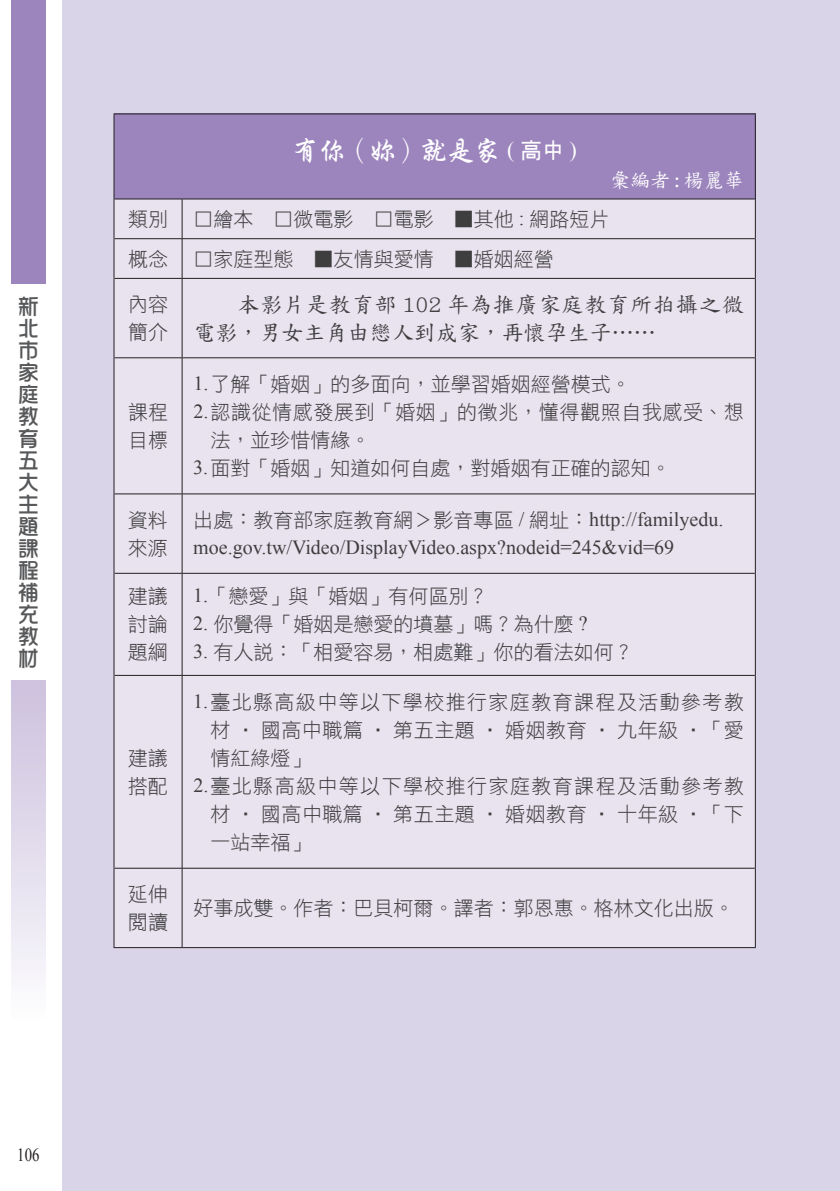
<style>
.page{position:relative;width:840px;height:1191px;background:#fff}
.page>*{position:absolute;margin:0;border:0;box-sizing:border-box;transform-origin:0 0}
.t1{font:28px "Singkai EG Bold Big 5";color:#fff}
.t2{font:22px/28px "DF Biao Kai W5 WINP BF";letter-spacing:.04em;color:#3e3e3f}
.t3{font:22px/22px "DF Hua Zong W5 WINP BF";color:#57585a;text-align:justify}
.t4{font:20px/28px "DF Hei W3 WINP BF";color:#3e3e3f}
.t5{font:20px "DF Hei W3 WINP BF";letter-spacing:.07em;color:#3e3e3f}
.t6{font:20px "Times New Roman";color:#3e3e3f}
.t7{font:20px "DF Hei W3 WINP BF";letter-spacing:.025em;color:#3e3e3f}
.t8{font:20px "DF Hei W3 WINP BF";letter-spacing:.03em;color:#3e3e3f}
.t9{font:20px "DF Biao Kai W5 WINP BF";color:#fff}
.t10{font:18.4px "Times New Roman";color:#231f20;scale:.8 1}
.s1{font-family:"Times New Roman";font-size:22px}
.s2{font-family:"DF Hei W7 WINP BF";font-size:22px}
.s3{font-family:"Times New Roman"}
</style>
<div class="page">
<div style="left:62px;top:0;width:777px;height:1191px;background:#dad4e9"></div>
<div style="left:11px;top:0;width:34px;height:283px;background:#9c85bd"></div>
<div style="left:11px;top:680px;width:34px;height:511px;background:linear-gradient(to bottom,#d0c5e0,#fff)"></div>
<div style="left:114px;top:114px;width:641px;height:85px;background:#9c85bd"></div>
<div style="left:114px;top:200px;width:640px;height:747px;background:#e9e2ef"></div>
<hr style="left:114px;top:199px;width:68px;height:1px;background:#231f20">
<hr style="left:182px;top:199px;width:572px;height:1px;background:#231f20">
<hr style="left:182px;top:199px;width:1px;height:39px;background:#231f20">
<hr style="left:114px;top:238px;width:68px;height:1px;background:#231f20">
<hr style="left:182px;top:238px;width:572px;height:1px;background:#231f20">
<hr style="left:182px;top:239px;width:1px;height:39px;background:#231f20">
<hr style="left:114px;top:278px;width:68px;height:1px;background:#231f20">
<hr style="left:182px;top:278px;width:572px;height:1px;background:#231f20">
<hr style="left:182px;top:279px;width:1px;height:78px;background:#231f20">
<hr style="left:114px;top:357px;width:68px;height:1px;background:#231f20">
<hr style="left:182px;top:357px;width:572px;height:1px;background:#231f20">
<hr style="left:182px;top:358px;width:1px;height:135px;background:#231f20">
<hr style="left:114px;top:493px;width:68px;height:1px;background:#231f20">
<hr style="left:182px;top:493px;width:572px;height:1px;background:#231f20">
<hr style="left:182px;top:494px;width:1px;height:79px;background:#231f20">
<hr style="left:114px;top:573px;width:68px;height:1px;background:#231f20">
<hr style="left:182px;top:573px;width:572px;height:1px;background:#231f20">
<hr style="left:182px;top:573px;width:1px;height:102px;background:#231f20">
<hr style="left:114px;top:675px;width:68px;height:1px;background:#231f20">
<hr style="left:182px;top:675px;width:572px;height:1px;background:#231f20">
<hr style="left:182px;top:675px;width:1px;height:193px;background:#231f20">
<hr style="left:114px;top:868px;width:68px;height:1px;background:#231f20">
<hr style="left:182px;top:868px;width:572px;height:1px;background:#231f20">
<hr style="left:182px;top:868px;width:1px;height:79px;background:#231f20">
<hr style="left:113px;top:113px;width:69px;height:1px;background:#231f20">
<hr style="left:113px;top:114px;width:1px;height:85px;background:#231f20">
<hr style="left:182px;top:113px;width:573px;height:1px;background:#231f20">
<hr style="left:754px;top:114px;width:1px;height:85px;background:#231f20">
<hr style="left:113px;top:199px;width:1px;height:40px;background:#231f20">
<hr style="left:754px;top:199px;width:1px;height:40px;background:#231f20">
<hr style="left:113px;top:239px;width:1px;height:39px;background:#231f20">
<hr style="left:754px;top:239px;width:1px;height:39px;background:#231f20">
<hr style="left:113px;top:278px;width:1px;height:80px;background:#231f20">
<hr style="left:754px;top:278px;width:1px;height:80px;background:#231f20">
<hr style="left:113px;top:358px;width:1px;height:136px;background:#231f20">
<hr style="left:754px;top:358px;width:1px;height:136px;background:#231f20">
<hr style="left:113px;top:494px;width:1px;height:79px;background:#231f20">
<hr style="left:754px;top:494px;width:1px;height:79px;background:#231f20">
<hr style="left:113px;top:573px;width:1px;height:102px;background:#231f20">
<hr style="left:754px;top:573px;width:1px;height:102px;background:#231f20">
<hr style="left:113px;top:675px;width:1px;height:193px;background:#231f20">
<hr style="left:754px;top:675px;width:1px;height:193px;background:#231f20">
<hr style="left:113px;top:868px;width:1px;height:79px;background:#231f20">
<hr style="left:754px;top:868px;width:1px;height:79px;background:#231f20">
<hr style="left:113px;top:947px;width:69px;height:1px;background:#231f20">
<hr style="left:182px;top:947px;width:573px;height:1px;background:#231f20">
<p class="t3" style="left:17px;top:295px;width:23px">新北市家庭教育五大主題課程補充教材</p>
<p class="t10" style="left:17px;top:1142px;width:29px">106</p>
<h1 class="t1" style="left:291px;top:136px;width:286px">有你（妳）就是家 <span class="s1">(</span> <span class="s2">高中</span> <span class="s1">)</span></h1>
<p class="t9" style="left:609px;top:170px;width:135px">彙編者 : 楊麗華</p>
<p class="t4" style="left:128px;top:205px;width:41px">類別</p>
<p class="t4" style="left:193px;top:205px;width:417px">□繪本 □微電影 □電影 ▓其他 <span class="s3">:</span> 網路短片</p>
<p class="t4" style="left:128px;top:244px;width:41px">概念</p>
<p class="t4" style="left:193px;top:244px;width:361px">□家庭型態 ▓友情與愛情 ▓婚姻經營</p>
<p class="t4" style="left:128px;top:290px;width:41px">內容簡介</p>
<p class="t2" style="left:193px;top:290px;width:552px;text-indent:44px">本影片是教育部 102 年為推廣家庭教育所拍攝之微電影，男女主角由戀人到成家，再懷孕生子……</p>
<p class="t4" style="left:128px;top:398px;width:42px">課程目標</p>
<p class="t4" style="left:193px;top:370px;width:438px"><span class="s3">1.</span>了解「婚姻」的多面向，並學習婚姻經營模式。</p>
<p class="t8" style="left:193px;top:402px;width:551px"><span class="s3">2.</span>認識從情感發展到「婚姻」的徵兆，懂得觀照自我感受、想</p>
<p class="t4" style="left:210px;top:426px;width:161px">法，並珍惜情緣。</p>
<p class="t4" style="left:193px;top:454px;width:478px"><span class="s3">3.</span>面對「婚姻」知道如何自處，對婚姻有正確的認知。</p>
<p class="t4" style="left:128px;top:505px;width:41px">資料來源</p>
<p class="t4" style="left:193px;top:505px;width:531px">出處：教育部家庭教育網＞影音專區 <span class="s3">/</span> 網址：<span class="s3">http://familyedu.</span></p>
<p class="t6" style="left:193px;top:533px;width:482px">moe.gov.tw/Video/DisplayVideo.aspx?nodeid=245&amp;vid=69</p>
<p class="t4" style="left:128px;top:582px;width:41px;text-align:justify">建議討論題綱</p>
<p class="t4" style="left:193px;top:582px;width:297px"><span class="s3">1.</span>「戀愛」與「婚姻」有何區別？</p>
<p class="t4" style="left:193px;top:610px;width:395px"><span class="s3">2.</span> 你覺得「婚姻是戀愛的墳墓」嗎？為什麼 <span class="s3">?</span></p>
<p class="t4" style="left:193px;top:638px;width:441px"><span class="s3">3.</span> 有人說：「相愛容易，相處難」你的看法如何？</p>
<p class="t4" style="left:128px;top:744px;width:41px">建議搭配</p>
<p class="t4" style="left:128px;top:880px;width:41px">延伸閱讀</p>
<p class="t5" style="left:193px;top:692px;width:552px"><span class="s3">1.</span>臺北縣高級中等以下學校推行家庭教育課程及活動參考教</p>
<p class="t7" style="left:210px;top:720px;width:534px">材 ‧ 國高中職篇 ‧ 第五主題 ‧ 婚姻教育 ‧ 九年級 ‧「愛</p>
<p class="t4" style="left:210px;top:744px;width:101px">情紅綠燈」</p>
<p class="t5" style="left:193px;top:776px;width:552px"><span class="s3">2.</span>臺北縣高級中等以下學校推行家庭教育課程及活動參考教</p>
<p class="t7" style="left:210px;top:804px;width:534px">材 ‧ 國高中職篇 ‧ 第五主題 ‧ 婚姻教育 ‧ 十年級 ‧「下</p>
<p class="t4" style="left:210px;top:828px;width:102px">一站幸福」</p>
<p class="t4" style="left:193px;top:894px;width:541px">好事成雙。作者：巴貝柯爾。譯者：郭恩惠。格林文化出版。</p>
</div>
